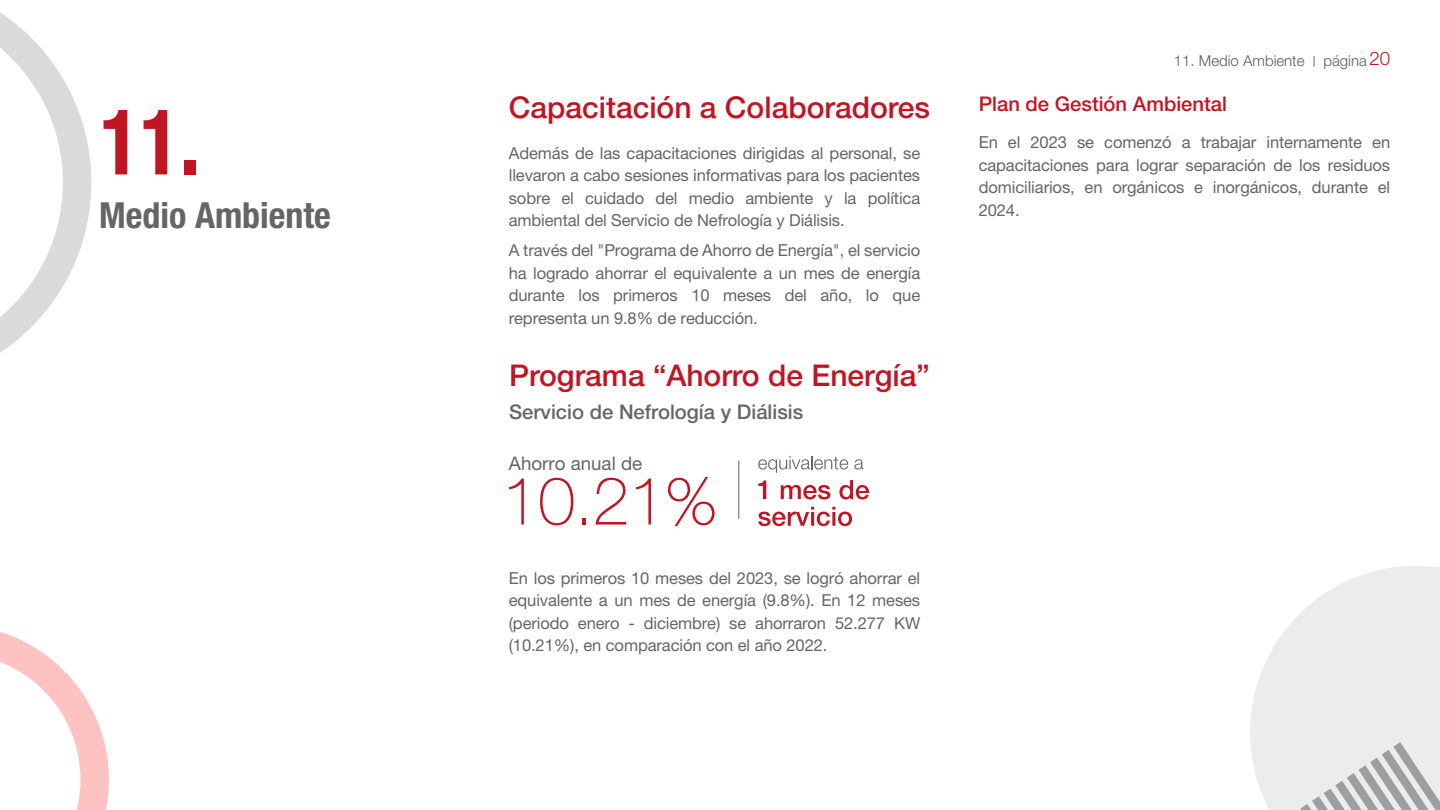
<style>
.page{position:relative;width:1440px;height:810px;background:#fff}
.page>*{position:absolute;margin:0;border:0;box-sizing:border-box;transform-origin:0 0}
.t1{font:700 condensed 91.05px "Helvetica Neue LT Pro";color:#c11523;scale:.91 1}
.t2{font:700 condensed 36px "Helvetica Neue LT Pro";color:#656565}
.t3{font:500 30px "Helvetica Neue LT Pro";color:#c11523}
.t4{font:500 20.25px "Helvetica Neue LT Pro";color:#656565}
.t5{font:500 20.25px "Helvetica Neue LT Pro";color:#c11523}
.t6{font:18.75px "Helvetica Neue LT Pro";color:#656565}
.t7{font:16.5px/22.5px "Helvetica Neue LT Pro";letter-spacing:-.005em;color:#656565;text-align:justify}
.t8{font:300 15px "Helvetica Neue LT Pro";color:#5c5b5f}
.s1{font-size:18.75px;color:#c11523}
</style>
<div class="page">
<svg style="left:0;top:632px;width:109px;height:178px"></svg>
<svg style="left:1250px;top:566px;width:190px;height:244px;background:#e9e9e9"></svg>
<svg style="left:0;top:12px;width:91px;height:341px"></svg>
<svg style="left:509px;top:479px;width:15px;height:46px"></svg>
<svg style="left:540px;top:478px;width:33px;height:47px"></svg>
<svg style="left:582px;top:518px;width:4px;height:7px"></svg>
<svg style="left:596px;top:478px;width:30px;height:47px"></svg>
<svg style="left:636px;top:479px;width:15px;height:46px"></svg>
<svg style="left:668px;top:477px;width:47px;height:49px"></svg>
<svg style="left:758px;top:456px;width:90px;height:17px"></svg>
<svg style="left:854px;top:459px;width:9px;height:11px"></svg>
<svg style="left:758px;top:480px;width:8px;height:19px"></svg>
<svg style="left:781px;top:485px;width:49px;height:14px"></svg>
<svg style="left:839px;top:480px;width:30px;height:19px"></svg>
<svg style="left:758px;top:507px;width:94px;height:19px"></svg>
<hr style="left:738px;top:461px;width:1px;height:58px;background:#5c5b5f">
<h1 class="t1" style="left:100px;top:87px;width:111px">11.</h1>
<h2 class="t2" style="left:99px;top:193px;width:233px">Medio Ambiente</h2>
<h3 class="t3" style="left:509px;top:89px;width:423px">Capacitación a Colaboradores</h3>
<p class="t7" style="left:509px;top:142px;width:413px">Además de las capacitaciones dirigidas al personal, se llevaron a cabo sesiones informativas para los pacientes sobre el cuidado del medio ambiente y la política ambiental del Servicio de Nefrología y Diálisis.</p>
<p class="t7" style="left:509px;top:239px;width:413px">A través del "Programa de Ahorro de Energía", el servicio ha logrado ahorrar el equivalente a un mes de energía durante los primeros 10 meses del año, lo que representa un 9.8% de reducción.</p>
<h3 class="t3" style="left:509px;top:358px;width:422px">Programa “Ahorro de Energía”</h3>
<p class="t4" style="left:509px;top:400px;width:296px">Servicio de Nefrología y Diálisis</p>
<p class="t6" style="left:509px;top:452px;width:135px">Ahorro anual de</p>
<p class="t7" style="left:509px;top:566px;width:413px">En los primeros 10 meses del 2023, se logró ahorrar el equivalente a un mes de energía (9.8%). En 12 meses (periodo enero - diciembre) se ahorraron 52.277 KW (10.21%), en comparación con el año 2022.</p>
<p class="t8" style="left:1174px;top:51px;width:132px">11. Medio Ambiente</p>
<p class="t8" style="left:1324px;top:51px;width:68px">página <span class="s1">20</span></p>
<p class="t5" style="left:979px;top:92px;width:250px">Plan de Gestión Ambiental</p>
<p class="t7" style="left:979px;top:131px;width:413px">En el 2023 se comenzó a trabajar internamente en capacitaciones para lograr separación de los residuos domiciliarios, en orgánicos e inorgánicos, durante el 2024.</p>
</div>
